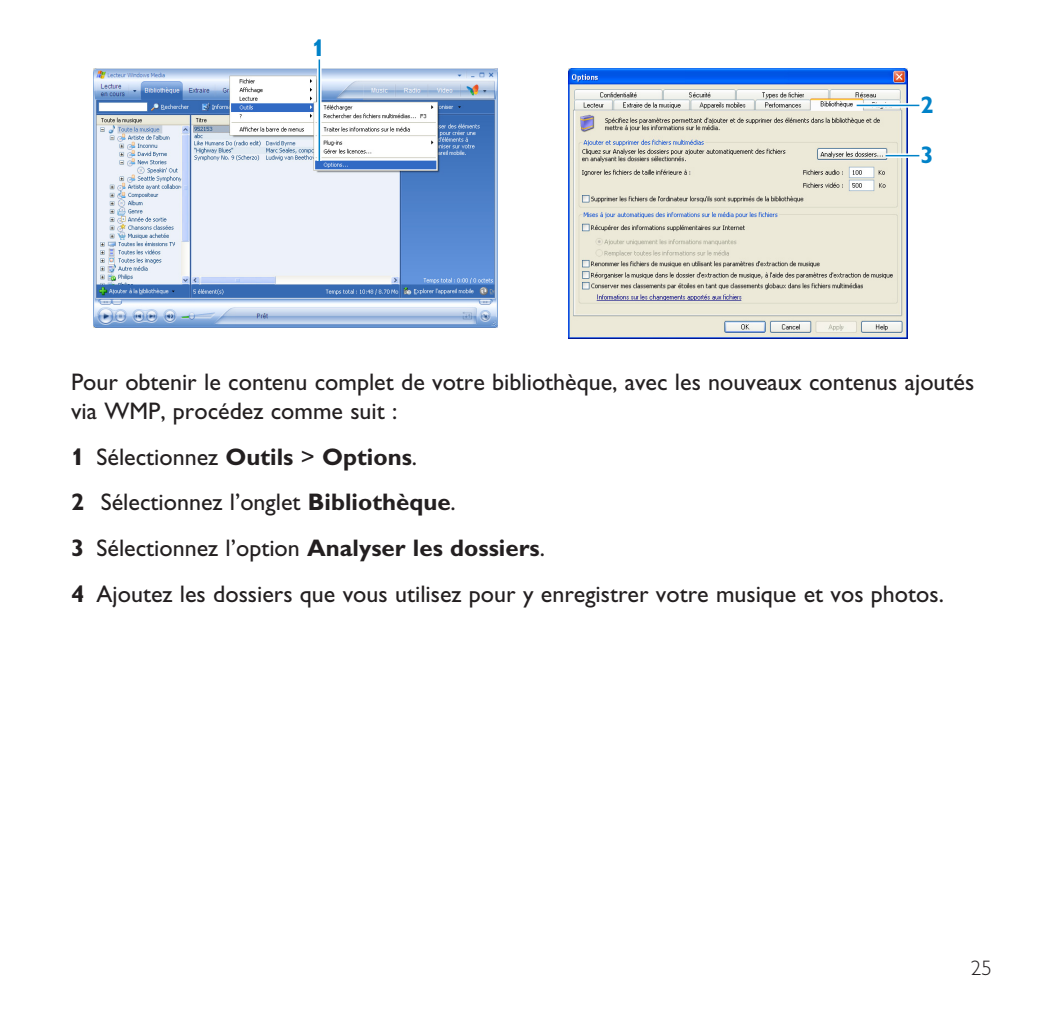
<style>
.page{position:relative;width:1063px;height:1021px;background:#fff}
.page>*{position:absolute;margin:0;border:0;box-sizing:border-box;transform-origin:0 0}
.t1{font:24px/45.9px "Gill Alt One";color:#231f20}
.t2{font:700 24px "Gill Alt One";color:#0082c8}
.t3{font:300 21px "Gill Alt One";color:#231f20}
.s1{font-weight:700}
</style>
<div class="page">
<img style="left:568px;top:69px;width:340px;height:270px">
<svg style="left:886px;top:153px;width:33px;height:5px"></svg>
<hr style="left:886px;top:155px;width:33px;height:1px;background:#0082c8">
<svg style="left:857px;top:103px;width:62px;height:5px"></svg>
<hr style="left:857px;top:105px;width:62px;height:1px;background:#0082c8">
<img style="left:94px;top:69px;width:404px;height:258px">
<svg style="left:317px;top:59px;width:5px;height:102px"></svg>
<hr style="left:319px;top:59px;width:1px;height:102px;background:#0082c8">
<p class="t2" style="left:312px;top:39px;width:15px">1</p>
<p class="t2" style="left:920px;top:97px;width:15px">2</p>
<p class="t2" style="left:920px;top:147px;width:15px">3</p>
<p class="t1" style="left:71px;top:370px;width:905px;line-height:28.8px">Pour obtenir le contenu complet de votre bibliothèque, avec les nouveaux contenus ajoutés via WMP, procédez comme suit :</p>
<p class="t1" style="left:71px;top:436px;width:874px"><span class="s1">1</span> Sélectionnez <span class="s1">Outils</span> &gt; <span class="s1">Options</span>.<br><span class="s1">2</span> Sélectionnez l’onglet <span class="s1">Bibliothèque</span>.<br><span class="s1">3</span> Sélectionnez l’option <span class="s1">Analyser les dossiers</span>.<br><span class="s1">4</span> Ajoutez les dossiers que vous utilisez pour y enregistrer votre musique et vos photos.</p>
<p class="t3" style="left:971px;top:960px;width:22px">25</p>
</div>
